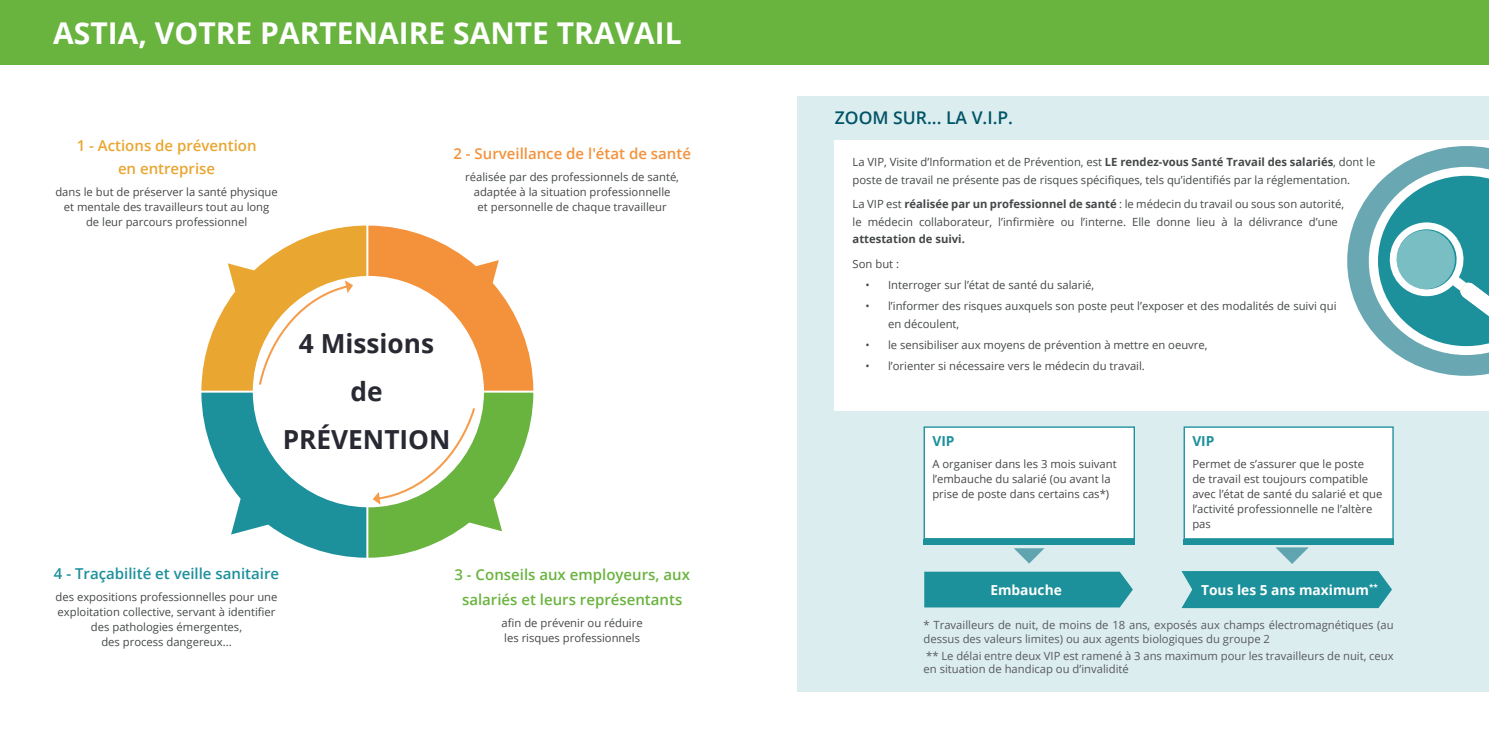
<style>
.page{position:relative;width:1489px;height:745px;background:#fff}
.page>*{position:absolute;margin:0;border:0;box-sizing:border-box;transform-origin:0 0}
.t1{font:700 30px "Open Sans";color:#fff}
.t2{font:700 26.25px "Open Sans";color:#292933}
.t3{font:600 17.5px "Open Sans";color:#005467}
.t4{font:600 15px/24.8px "Open Sans";color:#69b33f;text-align:center}
.t5{font:600 15px/22.5px "Open Sans";color:#e9a631;text-align:center}
.t6{font:600 15px "Open Sans";color:#1c909b}
.t7{font:600 15px "Open Sans";color:#f4923c}
.t8{font:700 13.75px "Open Sans";color:#fff}
.t9{font:700 13.75px "Open Sans";color:#1c909b}
.t10{font:11.25px/15px "Open Sans";color:#454849}
.t11{font:11.25px/13.5px "Open Sans";color:#59595c}
.s1{font-weight:700}
</style>
<div class="page">
<div style="left:797px;top:97px;width:691px;height:594px;background:#dbedef"></div>
<div style="left:0;top:0;width:1488px;height:65px;background:#69b33f"></div>
<div style="left:834px;top:140px;width:654px;height:270px;background:#fff"></div>
<div style="left:924px;top:571px;width:208px;height:36px;background:#1c909b"></div>
<svg style="left:1181px;top:571px;width:211px;height:37px;background:#2795a0"></svg>
<div style="left:924px;top:427px;width:210px;height:111px;background:#fff"></div>
<div style="left:923px;top:426px;width:211px;height:113px;border:1px solid #1c909b"></div>
<div style="left:1184px;top:427px;width:208px;height:111px;background:#fff"></div>
<div style="left:1183px;top:426px;width:210px;height:113px;border:1px solid #1c909b"></div>
<div style="left:923px;top:538px;width:211px;height:6px;background:#1c909b"></div>
<div style="left:1183px;top:538px;width:210px;height:6px;background:#1c909b"></div>
<svg style="left:1014px;top:548px;width:30px;height:15px"></svg>
<svg style="left:1275px;top:547px;width:32px;height:16px"></svg>
<svg style="left:1347px;top:146px;width:141px;height:229px"></svg>
<svg style="left:201px;top:225px;width:332px;height:332px"></svg>
<p class="t1" style="left:53px;top:12px;width:630px">ASTIA, VOTRE PARTENAIRE SANTE TRAVAIL</p>
<p class="t5" style="left:77px;top:134px;width:181px">1 - Actions de prévention en entreprise</p>
<p class="t10" style="left:55px;top:184px;width:224px;text-align:center">dans le but de préserver la santé physique et mentale des travailleurs tout au long<br>de leur parcours professionnel</p>
<p class="t7" style="left:453px;top:143px;width:239px">2 - Surveillance de l'état de santé</p>
<p class="t10" style="left:465px;top:169px;width:215px;text-align:center">réalisée par des professionnels de santé, adaptée à la situation professionnelle<br>et personnelle de chaque travailleur</p>
<p class="t2" style="left:299px;top:325px;width:137px">4 Missions</p>
<p class="t2" style="left:350px;top:373px;width:34px">de</p>
<p class="t2" style="left:283px;top:421px;width:169px">PRÉVENTION</p>
<p class="t6" style="left:54px;top:563px;width:227px">4 - Traçabilité et veille sanitaire</p>
<p class="t10" style="left:56px;top:589px;width:223px;text-align:center">des expositions professionnelles pour une exploitation collective, servant à identifier des pathologies émergentes,<br>des process dangereux...</p>
<p class="t4" style="left:454px;top:561px;width:237px">3 - Conseils aux employeurs, aux salariés et leurs représentants</p>
<p class="t10" style="left:501px;top:615px;width:142px">afin de prévenir ou réduire les risques professionnels</p>
<p class="t3" style="left:834px;top:106px;width:180px">ZOOM SUR... LA V.I.P.</p>
<p class="t10" style="left:852px;top:153px;width:524px;line-height:17.5px">La VIP, Visite d’Information et de Prévention, est <span class="s1">LE rendez-vous Santé Travail des salariés</span>, dont le poste de travail ne présente pas de risques spécifiques, tels qu’identifiés par la réglementation.</p>
<p class="t10" style="left:852px;top:195px;width:493px;line-height:17.5px">La VIP est <span class="s1">réalisée par un professionnel de santé</span> : le médecin du travail ou sous son autorité, le médecin collaborateur, l’infirmière ou l’interne. Elle donne lieu à la délivrance d’une <span class="s1">attestation de suivi.</span></p>
<p class="t10" style="left:852px;top:256px;width:48px">Son but :</p>
<p class="t10" style="left:865px;top:277px;width:230px">• Interroger sur l’état de santé du salarié,</p>
<p class="t10" style="left:888px;top:297px;width:450px;line-height:17.5px;text-indent:-22px">• l’informer des risques auxquels son poste peut l’exposer et des modalités de suivi qui en découlent,</p>
<p class="t10" style="left:865px;top:336px;width:343px">• le sensibiliser aux moyens de prévention à mettre en oeuvre,</p>
<p class="t10" style="left:865px;top:357px;width:281px">• l’orienter si nécessaire vers le médecin du travail.</p>
<p class="t9" style="left:932px;top:431px;width:24px">VIP</p>
<p class="t10" style="left:932px;top:455px;width:186px">A organiser dans les 3 mois suivant l’embauche du salarié (ou avant la prise de poste dans certains cas*)</p>
<p class="t9" style="left:1192px;top:431px;width:24px">VIP</p>
<p class="t10" style="left:1192px;top:455px;width:191px">Permet de s’assurer que le poste<br>de travail est toujours compatible avec l’état de santé du salarié et que l’activité professionnelle ne l’altère pas</p>
<p class="t8" style="left:990px;top:579px;width:73px">Embauche</p>
<p class="t8" style="left:1201px;top:579px;width:178px">Tous les 5 ans maximum<sup>**</sup></p>
<p class="t11" style="left:923px;top:617px;width:471px">* Travailleurs de nuit, de moins de 18 ans, exposés aux champs électromagnétiques (au dessus des valeurs limites) ou aux agents biologiques du groupe 2</p>
<p class="t11" style="left:923px;top:648px;width:471px">** Le délai entre deux VIP est ramené à 3 ans maximum pour les travailleurs de nuit, ceux en situation de handicap ou d’invalidité</p>
</div>
